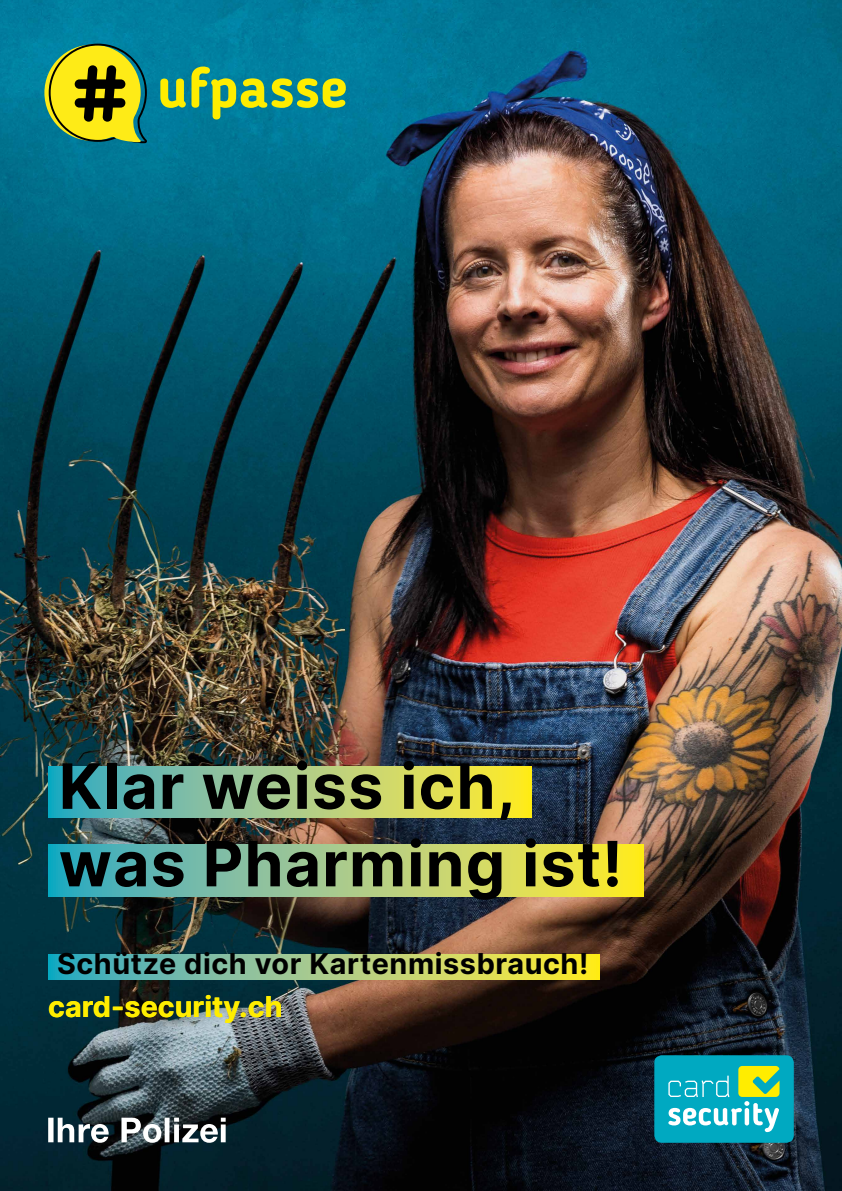
<style>
.page{position:relative;width:842px;height:1191px;background:#fff}
.page>*{position:absolute;margin:0;border:0;box-sizing:border-box;transform-origin:0 0}
.t1{font:62.5px/77.5px "Inter";letter-spacing:.02em;color:#000}
.t2{font:700 56.7px "Blogger Sans";color:#ffed00}
.t3{font:28.8px "Inter";letter-spacing:.02em;color:#000}
.t4{font:28.8px "Inter";color:#ffed00}
</style>
<div class="page">
<img style="left:0;top:0;width:842px;height:1191px">
<svg style="left:48px;top:1117px;width:178px;height:25px"></svg>
<div style="left:654px;top:1055px;width:140px;height:87px;background:#00a9c1;border-radius:7px"></div>
<svg style="left:668px;top:1066px;width:111px;height:66px"></svg>
<svg style="left:48px;top:766px;width:483px;height:51px;background:#a2ca83"></svg>
<svg style="left:48px;top:845px;width:595px;height:51px;background:#a1ca84"></svg>
<svg style="left:48px;top:954px;width:552px;height:25px;background:#a2ca83"></svg>
<svg style="left:44px;top:44px;width:103px;height:99px;background:#8d9f31"></svg>
<h2 class="t2" style="left:157px;top:53px;width:192px">ufpasse</h2>
<h1 class="t1" style="left:59px;top:746px;width:565px">Klar weiss ich, was Pharming ist!</h1>
<p class="t3" style="left:57px;top:942px;width:533px">Schütze dich vor Kartenmissbrauch!</p>
<p class="t4" style="left:48px;top:985px;width:236px">card-security.ch</p>
</div>
